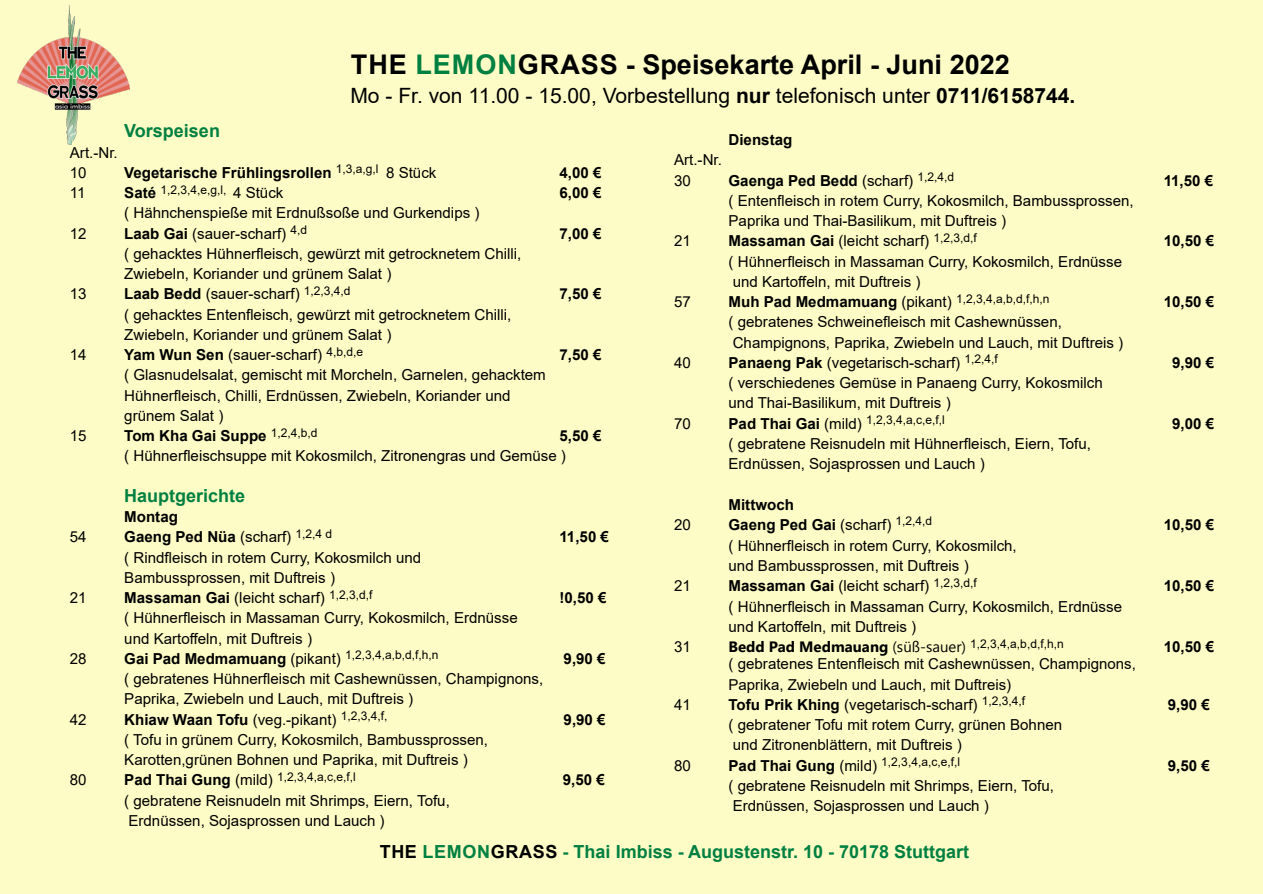
<style>
.page{position:relative;width:1263px;height:894px;background:#fff}
.page>*{position:absolute;margin:0;border:0;box-sizing:border-box;transform-origin:0 0}
.t1{font:700 27px "Arial";color:#000}
.t2{font:21px "Arial";color:#000}
.t3{font:700 18px "Arial";color:#008040}
.t4{font:15.15px/20.2px "Arial";color:#000}
.t5{font:700 15.15px "Arial";color:#000}
.t6{font:15px/20.2px "Arial";color:#000}
.t7{font:12px "Arial";color:#000}
.s1{color:#008040}
.s2{font-weight:700}
.s3{font-weight:400}
.s4{font-weight:700;font-size:15.15px}
.s5{font-size:15.15px}
.s6{font-family:"Leelawadee UI";font-weight:700;font-size:15px}
.s7{font-family:"Leelawadee UI";font-size:15px}
.s8{color:#000}
</style>
<div class="page">
<div style="left:0;top:0;width:1263px;height:893px;background:#fefcc6"></div>
<img style="left:18px;top:6px;width:111px;height:138px">
<h1 class="t1" style="left:351px;top:54px;width:660px">THE <span class="s1">LEMON</span>GRASS - Speisekarte April - Juni 2022</h1>
<h2 class="t2" style="left:350px;top:88px;width:726px">Mo - Fr. von 11.00 - 15.00, Vorbestellung <span class="s2">nur</span> telefonisch unter <span class="s2">0711/6158744.</span></h2>
<p class="t3" style="left:124px;top:124px;width:97px">Vorspeisen</p>
<p class="t5" style="left:728px;top:134px;width:65px">Dienstag</p>
<p class="t4" style="left:70px;top:143px;width:49px">Art.-Nr.<br>10</p>
<p class="t4" style="left:674px;top:151px;width:49px">Art.-Nr.<br>30</p>
<p class="t5" style="left:124px;top:167px;width:314px">Vegetarische Frühlingsrollen <sup>1,3,a,g,l</sup> <span class="s3">8 Stück</span></p>
<p class="t5" style="left:559px;top:167px;width:44px">4,00 €</p>
<p class="t5" style="left:728px;top:174px;width:227px">Gaenga Ped Bedd <span class="s3">(scharf)</span> <sup>1,2,4,d</sup></p>
<p class="t5" style="left:1164px;top:174px;width:51px">11,50 €</p>
<p class="t4" style="left:728px;top:192px;width:407px">( Entenfleisch in rotem Curry, Kokosmilch, Bambussprossen,<br>Paprika und Thai-Basilikum, mit Duftreis )</p>
<p class="t4" style="left:70px;top:184px;width:17px">11</p>
<p class="t7" style="left:124px;top:185px;width:161px"><span class="s4">Saté</span> 1,2,3,4,e,g,l, <span class="s5">4 Stück</span></p>
<p class="t5" style="left:559px;top:187px;width:44px">6,00 €</p>
<p class="t4" style="left:124px;top:204px;width:357px">( Hähnchenspieße mit Erdnußsoße und Gurkendips )</p>
<p class="t4" style="left:70px;top:224px;width:18px">12</p>
<p class="t4" style="left:124px;top:224px;width:184px"><span class="s2">Laab Gai</span> (sauer-scharf) <sup>4,d</sup></p>
<p class="t5" style="left:559px;top:227px;width:44px">7,00 €</p>
<p class="t4" style="left:124px;top:245px;width:399px">( gehacktes Hühnerfleisch, gewürzt mit getrocknetem Chilli,<br>Zwiebeln, Koriander und grünem Salat )</p>
<p class="t4" style="left:70px;top:285px;width:18px">13</p>
<p class="t4" style="left:124px;top:285px;width:228px"><span class="s2">Laab Bedd</span> (sauer-scharf) <sup>1,2,3,4,d</sup></p>
<p class="t5" style="left:559px;top:288px;width:44px">7,50 €</p>
<p class="t4" style="left:124px;top:305px;width:389px">( gehacktes Entenfleisch, gewürzt mit getrocknetem Chilli,<br>Zwiebeln, Koriander und grünem Salat )</p>
<p class="t4" style="left:70px;top:346px;width:18px">14</p>
<p class="t4" style="left:124px;top:346px;width:240px"><span class="s2">Yam Wun Sen</span> (sauer-scharf) <sup>4,b,d,e</sup></p>
<p class="t5" style="left:559px;top:349px;width:44px">7,50 €</p>
<p class="t4" style="left:124px;top:366px;width:423px">( Glasnudelsalat, gemischt mit Morcheln, Garnelen, gehacktem<br>Hühnerfleisch, Chilli, Erdnüssen, Zwiebeln, Koriander und grünem Salat )</p>
<p class="t4" style="left:70px;top:427px;width:18px">15</p>
<p class="t5" style="left:124px;top:430px;width:195px">Tom Kha Gai Suppe <sup>1,2,4,b,d</sup></p>
<p class="t5" style="left:559px;top:430px;width:44px">5,50 €</p>
<p class="t4" style="left:124px;top:447px;width:443px">( Hühnerfleischsuppe mit Kokosmilch, Zitronengras und Gemüse )</p>
<p class="t3" style="left:124px;top:488px;width:123px">Hauptgerichte</p>
<p class="t5" style="left:124px;top:511px;width:55px">Montag</p>
<p class="t4" style="left:70px;top:528px;width:18px">54</p>
<p class="t5" style="left:124px;top:531px;width:209px">Gaeng Ped Nüa <span class="s3">(scharf)</span> <sup>1,2,4</sup> <sup>d</sup></p>
<p class="t5" style="left:559px;top:531px;width:51px">11,50 €</p>
<p class="t4" style="left:124px;top:548px;width:298px">( Rindfleisch in rotem Curry, Kokosmilch und<br>Bambussprossen, mit Duftreis )</p>
<p class="t4" style="left:70px;top:588px;width:18px">21</p>
<p class="t4" style="left:124px;top:588px;width:250px"><span class="s2">Massaman Gai</span> (leicht scharf) <sup>1,2,3,d,f</sup></p>
<p class="t5" style="left:559px;top:592px;width:49px">!0,50 €</p>
<p class="t4" style="left:124px;top:609px;width:395px">( Hühnerfleisch in Massaman Curry, Kokosmilch, Erdnüsse und Kartoffeln, mit Duftreis )</p>
<p class="t4" style="left:70px;top:649px;width:18px">28</p>
<p class="t7" style="left:124px;top:650px;width:316px"><span class="s4">Gai Pad Medmamuang</span> <span class="s5">(pikant)</span> 1,2,3,4,a,b,d,f,h,n</p>
<p class="t5" style="left:564px;top:652px;width:44px">9,90 €</p>
<p class="t4" style="left:124px;top:669px;width:421px">( gebratenes Hühnerfleisch mit Cashewnüssen, Champignons,<br>Paprika, Zwiebeln und Lauch, mit Duftreis )</p>
<p class="t4" style="left:70px;top:710px;width:18px">42</p>
<p class="t5" style="left:124px;top:713px;width:265px">Khiaw Waan Tofu <span class="s3">(veg.-pikant)</span> <sup>1,2,3,4,f,</sup></p>
<p class="t5" style="left:564px;top:713px;width:44px">9,90 €</p>
<p class="t4" style="left:124px;top:730px;width:365px">( Tofu in grünem Curry, Kokosmilch, Bambussprossen,<br>Karotten,grünen Bohnen und Paprika, mit Duftreis )</p>
<p class="t4" style="left:70px;top:771px;width:18px">80</p>
<p class="t7" style="left:124px;top:771px;width:233px"><span class="s4">Pad Thai Gung</span> <span class="s5">(mild)</span> 1,2,3,4,a,c,e,f,l</p>
<p class="t5" style="left:563px;top:774px;width:44px">9,50 €</p>
<p class="t4" style="left:124px;top:791px;width:327px">( gebratene Reisnudeln mit Shrimps, Eiern, Tofu,<br>Erdnüssen, Sojasprossen und Lauch )</p>
<p class="t4" style="left:674px;top:232px;width:18px">21</p>
<p class="t4" style="left:728px;top:232px;width:250px"><span class="s2">Massaman Gai</span> (leicht scharf) <sup>1,2,3,d,f</sup></p>
<p class="t5" style="left:1164px;top:235px;width:52px">10,50 €</p>
<p class="t4" style="left:728px;top:252px;width:395px">( Hühnerfleisch in Massaman Curry, Kokosmilch, Erdnüsse und Kartoffeln, mit Duftreis )</p>
<p class="t4" style="left:674px;top:293px;width:18px">57</p>
<p class="t7" style="left:728px;top:294px;width:322px"><span class="s4">Muh Pad Medmamuang</span> <span class="s5">(pikant)</span> 1,2,3,4,a,b,d,f,h,n</p>
<p class="t5" style="left:1164px;top:296px;width:52px">10,50 €</p>
<p class="t4" style="left:728px;top:313px;width:396px">( gebratenes Schweinefleisch mit Cashewnüssen,<br>Champignons, Paprika, Zwiebeln und Lauch, mit Duftreis )</p>
<p class="t4" style="left:674px;top:353px;width:18px">40</p>
<p class="t4" style="left:728px;top:353px;width:271px"><span class="s2">Panaeng Pak</span> (vegetarisch-scharf) <sup>1,2,4,f</sup></p>
<p class="t5" style="left:1172px;top:356px;width:44px">9,90 €</p>
<p class="t4" style="left:728px;top:374px;width:376px">( verschiedenes Gemüse in Panaeng Curry, Kokosmilch und Thai-Basilikum, mit Duftreis )</p>
<p class="t4" style="left:674px;top:414px;width:18px">70</p>
<p class="t7" style="left:728px;top:415px;width:218px"><span class="s4">Pad Thai Gai</span> <span class="s5">(mild)</span> 1,2,3,4,a,c,e,f,l</p>
<p class="t5" style="left:1172px;top:417px;width:44px">9,00 €</p>
<p class="t4" style="left:728px;top:434px;width:364px">( gebratene Reisnudeln mit Hühnerfleisch, Eiern, Tofu,<br>Erdnüssen, Sojasprossen und Lauch )</p>
<p class="t5" style="left:728px;top:498px;width:67px">Mittwoch</p>
<p class="t4" style="left:674px;top:515px;width:18px">20</p>
<p class="t5" style="left:728px;top:518px;width:205px">Gaeng Ped Gai <span class="s3">(scharf)</span> <sup>1,2,4,d</sup></p>
<p class="t5" style="left:1164px;top:518px;width:52px">10,50 €</p>
<p class="t6" style="left:728px;top:536px;width:290px"><span class="s5">(</span> Hühnerfleisch in rotem Curry, Kokosmilch,</p>
<p class="t4" style="left:728px;top:557px;width:242px">und Bambussprossen, mit Duftreis )</p>
<p class="t4" style="left:674px;top:577px;width:18px">21</p>
<p class="t4" style="left:728px;top:577px;width:250px"><span class="s2">Massaman Gai</span> (leicht scharf) <sup>1,2,3,d,f</sup></p>
<p class="t5" style="left:1164px;top:580px;width:52px">10,50 €</p>
<p class="t4" style="left:728px;top:597px;width:395px">( Hühnerfleisch in Massaman Curry, Kokosmilch, Erdnüsse und Kartoffeln, mit Duftreis )</p>
<p class="t4" style="left:674px;top:637px;width:18px">31</p>
<p class="t7" style="left:728px;top:638px;width:337px"><span class="s6">Bedd Pad Medmauang</span> <span class="s7">(süß-sauer)</span> 1,2,3,4,a,b,d,f,h,n</p>
<p class="t5" style="left:1164px;top:641px;width:52px">10,50 €</p>
<p class="t6" style="left:728px;top:655px;width:409px"><span class="s5">( gebratenes Entenfleisch</span> mit Cashewnüssen, Champignons,<br>Paprika, Zwiebeln und Lauch, mit Duftreis<span class="s5">)</span></p>
<p class="t4" style="left:674px;top:695px;width:18px">41</p>
<p class="t4" style="left:728px;top:695px;width:298px"><span class="s2">Tofu Prik Khing</span> (vegetarisch-scharf) <sup>1,2,3,4,f</sup></p>
<p class="t5" style="left:1168px;top:698px;width:44px">9,90 €</p>
<p class="t4" style="left:728px;top:715px;width:335px">( gebratener Tofu mit rotem Curry, grünen Bohnen und Zitronenblättern, mit Duftreis )</p>
<p class="t4" style="left:674px;top:756px;width:18px">80</p>
<p class="t7" style="left:728px;top:757px;width:233px"><span class="s4">Pad Thai Gung</span> <span class="s5">(mild)</span> 1,2,3,4,a,c,e,f,l</p>
<p class="t5" style="left:1168px;top:759px;width:44px">9,50 €</p>
<p class="t4" style="left:728px;top:776px;width:327px">( gebratene Reisnudeln mit Shrimps, Eiern, Tofu,<br>Erdnüssen, Sojasprossen und Lauch )</p>
<p class="t3" style="left:380px;top:844px;width:591px"><span class="s8">THE</span> LEMON<span class="s8">GRASS</span> - Thai Imbiss - Augustenstr. 10 - 70178 Stuttgart</p>
</div>
